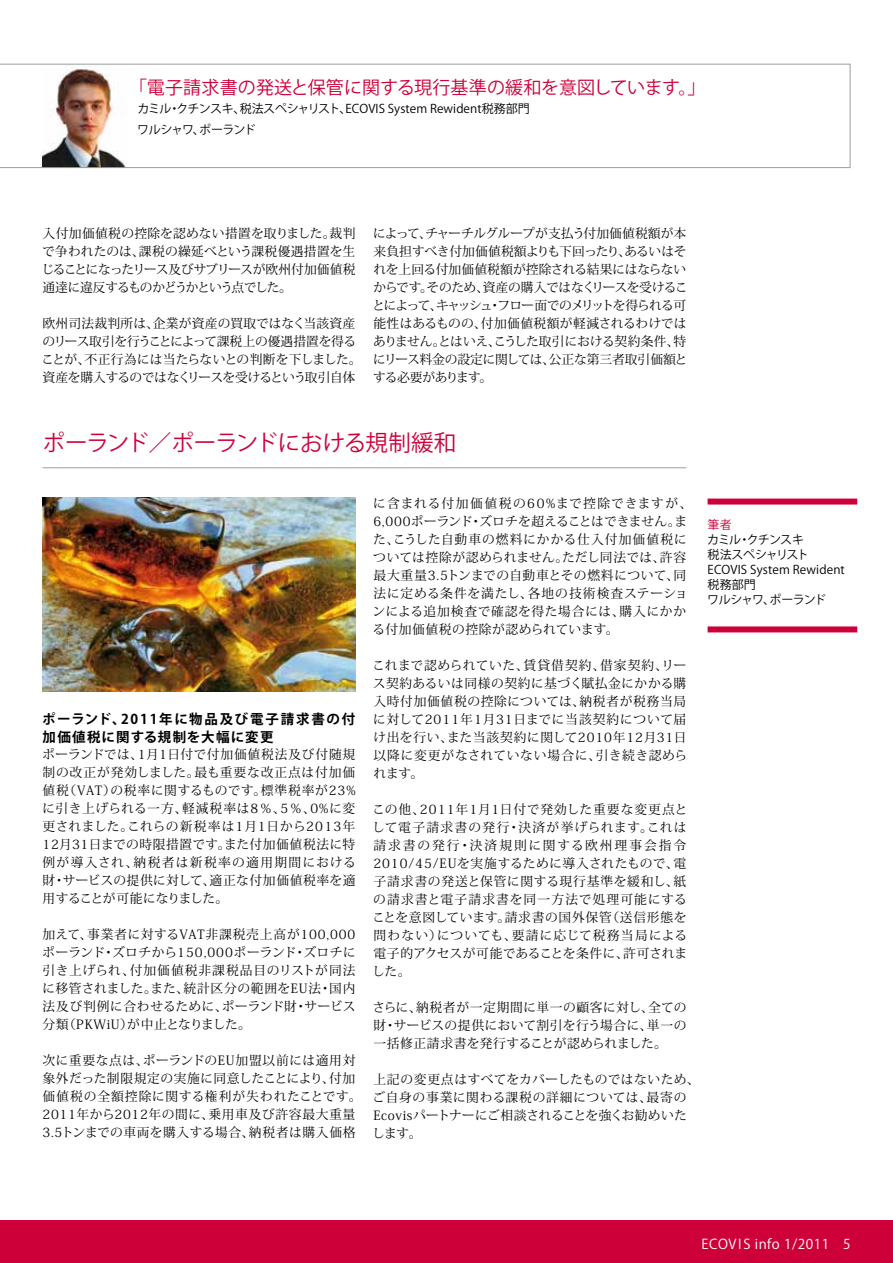
<style>
.page{position:relative;width:893px;height:1263px;background:#fff}
.page>*{position:absolute;margin:0;border:0;box-sizing:border-box;transform-origin:0 0}
.t1{font:22.5px "Koz Go Pro";letter-spacing:-.02em;color:#cd0039}
.t2{font:18px "Koz Go Pro";letter-spacing:.01em;color:#cd0039}
.t3{font:700 13.5px/18px "Koz Go Pro";letter-spacing:.1em;color:#000}
.t4{font:13.5px "Koz Go Pro";letter-spacing:.04em;color:#fff}
.t5{font:12.75px/18px "Koz Min Pro";letter-spacing:.015em;color:#000;text-align:justify}
.t6{font:12.75px/18px "Koz Min Pro";letter-spacing:.05em;color:#000}
.t7{font:12.75px/18px "Koz Min Pro";letter-spacing:-.025em;color:#000}
.t8{font:12.75px/18px "Koz Min Pro";letter-spacing:-.015em;color:#000}
.t9{font:12.75px/18px "Koz Min Pro";letter-spacing:.035em;color:#000}
.t10{font:12px/15px "Koz Go Pro";letter-spacing:.005em;color:#000}
.t11{font:12px "Koz Go Pro";color:#cd0039}
</style>
<div class="page">
<div style="left:0;top:1220px;width:893px;height:43px;background:#cd0039"></div>
<hr style="left:43px;top:467px;width:643px;height:1px;background:#9c9e9f">
<img style="left:43px;top:498px;width:312px;height:193px">
<div style="left:708px;top:498px;width:149px;height:6px;background:#cd0039"></div>
<div style="left:708px;top:626px;width:149px;height:6px;background:#cd0039"></div>
<svg style="left:0;top:64px;width:850px;height:104px"></svg>
<h2 class="t2" style="left:129px;top:76px;width:578px">「電子請求書の発送と保管に関する現行基準の緩和を意図しています。」</h2>
<p class="t10" style="left:137px;top:98px;width:394px;line-height:21px">カミル・クチンスキ、税法スペシャリスト、ECOVIS System Rewident税務部門ワルシャワ、ポーランド</p>
<p class="t5" style="left:41px;top:224px;width:316px">入付加価値税の控除を認めない措置を取りました。裁判で争われたのは、課税の繰延べという課税優遇措置を生じることになったリース及びサブリースが欧州付加価値税通達に違反するものかどうかという点でした。</p>
<p class="t8" style="left:42px;top:314px;width:322px">欧州司法裁判所は、企業が資産の買取ではなく当該資産のリース取引を行うことによって課税上の優遇措置を得ることが、不正行為には当たらないとの判断を下しました。資産を購入するのではなくリースを受けるという取引自体</p>
<p class="t7" style="left:372px;top:224px;width:317px">によって、チャーチルグループが支払う付加価値税額が本来負担すべき付加価値税額よりも下回ったり、あるいはそれを上回る付加価値税額が控除される結果にはならないからです。そのため、資産の購入ではなくリースを受けることによって、キャッシュ・フロー面でのメリットを得られる可能性はあるものの、付加価値税額が軽減されるわけではありません。とはいえ、こうした取引における契約条件、特にリース料金の設定に関しては、公正な第三者取引価額とする必要があります。</p>
<h1 class="t1" style="left:43px;top:428px;width:415px">ポーランド／ポーランドにおける規制緩和</h1>
<p class="t3" style="left:42px;top:711px;width:315px">ポーランド、2011年に物品及び電子請求書の付加価値税に関する規制を大幅に変更</p>
<p class="t5" style="left:42px;top:745px;width:315px">ポーランドでは、1月1日付で付加価値税法及び付随規制の改正が発効しました。最も重要な改正点は付加価値税（VAT）の税率に関するものです。標準税率が23%に引き上げられる一方、軽減税率は8％、5％、0%に変更されました。これらの新税率は1月1日から2013年12月31日までの時限措置です。また付加価値税法に特例が導入され、納税者は新税率の適用期間における財・サービスの提供に対して、適正な付加価値税率を適用することが可能になりました。</p>
<p class="t5" style="left:42px;top:925px;width:315px">加えて、事業者に対するVAT非課税売上高が100,000ポーランド・ズロチから150,000ポーランド・ズロチに引き上げられ、付加価値税非課税品目のリストが同法に移管されました。また、統計区分の範囲をEU法・国内法及び判例に合わせるために、ポーランド財・サービス分類（PKWiU）が中止となりました。</p>
<p class="t6" style="left:43px;top:1051px;width:321px">次に重要な点は、ポーランドのEU加盟以前には適用対象外だった制限規定の実施に同意したことにより、付加価値税の全額控除に関する権利が失われたことです。<br>2011年から2012年の間に、乗用車及び許容最大重量<br>3.5トンまでの車両を購入する場合、納税者は購入価格</p>
<p class="t6" style="left:373px;top:494px;width:321px">に含まれる付加価値税の60%まで控除できますが、<br>6,000ポーランド・ズロチを超えることはできません。また、こうした自動車の燃料にかかる仕入付加価値税については控除が認められません。ただし同法では、許容最大重量3.5トンまでの自動車とその燃料について、同法に定める条件を満たし、各地の技術検査ステーションによる追加検査で確認を得た場合には、購入にかかる付加価値税の控除が認められています。</p>
<p class="t5" style="left:373px;top:656px;width:316px">これまで認められていた、賃貸借契約、借家契約、リース契約あるいは同様の契約に基づく賦払金にかかる購入時付加価値税の控除については、納税者が税務当局に対して2011年1月31日までに当該契約について届け出を行い、また当該契約に関して2010年12月31日以降に変更がなされていない場合に、引き続き認められます。</p>
<p class="t5" style="left:372px;top:800px;width:316px">この他、2011年1月1日付で発効した重要な変更点として電子請求書の発行・決済が挙げられます。これは請求書の発行・決済規則に関する欧州理事会指令2010/45/EUを実施するために導入されたもので、電子請求書の発送と保管に関する現行基準を緩和し、紙の請求書と電子請求書を同一方法で処理可能にすることを意図しています。請求書の国外保管（送信形態を問わない）についても、要請に応じて税務当局による電子的アクセスが可能であることを条件に、許可されました。</p>
<p class="t5" style="left:373px;top:998px;width:315px">さらに、納税者が一定期間に単一の顧客に対し、全ての財・サービスの提供において割引を行う場合に、単一の一括修正請求書を発行することが認められました。</p>
<p class="t9" style="left:372px;top:1070px;width:329px">上記の変更点はすべてをカバーしたものではないため、ご自身の事業に関わる課税の詳細については、最寄の<br>Ecovisパートナーにご相談されることを強くお勧めいたします。</p>
<p class="t11" style="left:708px;top:517px;width:26px">筆者</p>
<p class="t10" style="left:707px;top:533px;width:139px">カミル・クチンスキ<br>税法スペシャリスト<br>ECOVIS System Rewident税務部門<br>ワルシャワ、ポーランド</p>
<p class="t4" style="left:701px;top:1235px;width:17px">Ecovis</p>
<p class="t4" style="left:755px;top:1235px;width:97px">info 1/2011 5</p>
</div>
